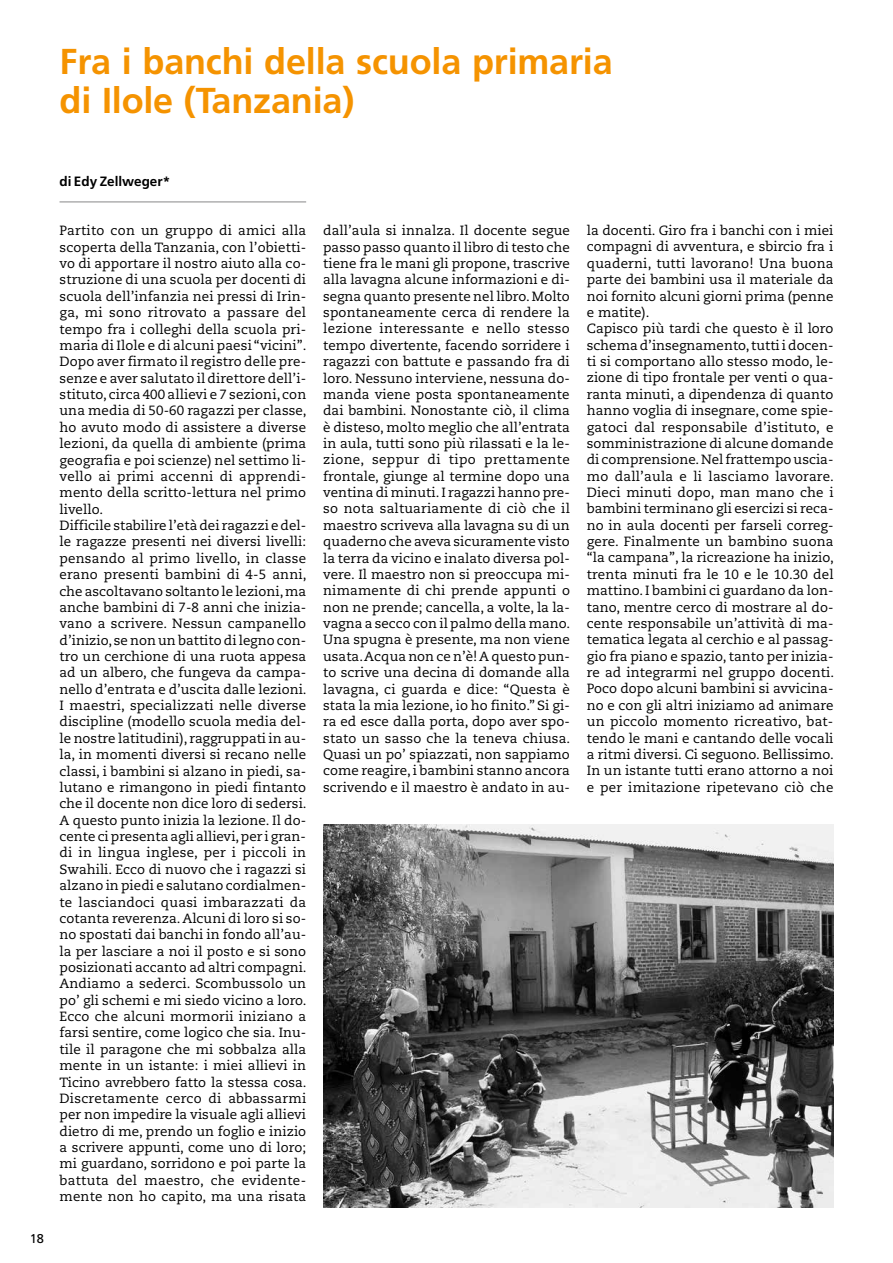
<style>
.page{position:relative;width:893px;height:1263px;background:#fff}
.page>*{position:absolute;margin:0;border:0;box-sizing:border-box;transform-origin:0 0}
.t1{font:700 36px/39px "Frutiger";letter-spacing:-.005em;color:#f59300}
.t2{font:700 13.5px "Frutiger";color:#000}
.t3{font:13.35px/16.4px "Caecilia";letter-spacing:.005em;color:#000}
.t4{font:12.75px "Frutiger";color:#000}
</style>
<div class="page">
<hr style="left:60px;top:201px;width:246px;height:2px;background:#afafb0">
<img style="left:323px;top:825px;width:510px;height:382px">
<h1 class="t1" style="left:60px;top:42px;width:555px">Fra i banchi della scuola primaria di Ilole (Tanzania)</h1>
<p class="t4" style="left:30px;top:1231px;width:16px">18</p>
<p class="t2" style="left:60px;top:174px;width:112px">di Edy Zellweger*</p>
<p class="t3" style="left:60px;top:223px;width:249px">Partito con un gruppo di amici alla scoperta della Tanzania, con l’obietti&shy;vo di apportare il nostro aiuto alla co&shy;struzione di una scuola per docenti di scuola dell’infanzia nei pressi di Irin&shy;ga, mi sono ritrovato a passare del tempo fra i colleghi della scuola pri&shy;maria di Ilole e di alcuni paesi “vicini”.<br>Dopo aver firmato il registro delle pre&shy;senze e aver salutato il direttore dell’i&shy;stituto, circa 400 allievi e 7 sezioni, con una media di 50-60 ragazzi per classe, ho avuto modo di assistere a diverse lezioni, da quella di ambiente (prima geografia e poi scienze) nel settimo li&shy;vello ai primi accenni di apprendi&shy;mento della scritto-lettura nel primo livello.<br>Difficile stabilire l’età dei ragazzi e del&shy;le ragazze presenti nei diversi livelli: pensando al primo livello, in classe erano presenti bambini di 4-5 anni, che ascoltavano soltanto le lezioni, ma anche bambini di 7-8 anni che inizia&shy;vano a scrivere. Nessun campanello d’inizio, se non un battito di legno con&shy;tro un cerchione di una ruota appesa ad un albero, che fungeva da campa&shy;nello d’entrata e d’uscita dalle lezioni.<br>I maestri, specializzati nelle diverse discipline (modello scuola media del&shy;le nostre latitudini), raggruppati in au&shy;la, in momenti diversi si recano nelle classi, i bambini si alzano in piedi, sa&shy;lutano e rimangono in piedi fintanto che il docente non dice loro di sedersi.<br>A questo punto inizia la lezione. Il do&shy;cente ci presenta agli allievi, per i gran&shy;di in lingua inglese, per i piccoli in Swahili. Ecco di nuovo che i ragazzi si alzano in piedi e salutano cordialmen&shy;te lasciandoci quasi imbarazzati da cotanta reverenza. Alcuni di loro si so&shy;no spostati dai banchi in fondo all’au&shy;la per lasciare a noi il posto e si sono posizionati accanto ad altri compagni.<br>Andiamo a sederci. Scombussolo un po’ gli schemi e mi siedo vicino a loro.<br>Ecco che alcuni mormorii iniziano a farsi sentire, come logico che sia. Inu&shy;tile il paragone che mi sobbalza alla mente in un istante: i miei allievi in Ticino avrebbero fatto la stessa cosa.<br>Discretamente cerco di abbassarmi per non impedire la visuale agli allievi dietro di me, prendo un foglio e inizio a scrivere appunti, come uno di loro; mi guardano, sorridono e poi parte la battuta del maestro, che evidente&shy;mente non ho capito, ma una risata</p>
<p class="t3" style="left:323px;top:223px;width:249px;text-align:justify">dall’aula si innalza. Il docente segue passo passo quanto il libro di testo che tiene fra le mani gli propone, trascrive alla lavagna alcune informazioni e di&shy;segna quanto presente nel libro. Molto spontaneamente cerca di rendere la lezione interessante e nello stesso tempo divertente, facendo sorridere i ragazzi con battute e passando fra di loro. Nessuno interviene, nessuna do&shy;manda viene posta spontaneamente dai bambini. Nonostante ciò, il clima è disteso, molto meglio che all’entrata in aula, tutti sono più rilassati e la le&shy;zione, seppur di tipo prettamente frontale, giunge al termine dopo una ventina di minuti. I ragazzi hanno pre&shy;so nota saltuariamente di ciò che il maestro scriveva alla lavagna su di un quaderno che aveva sicuramente visto la terra da vicino e inalato diversa pol&shy;vere. Il maestro non si preoccupa mi&shy;nimamente di chi prende appunti o non ne prende; cancella, a volte, la la&shy;vagna a secco con il palmo della mano.<br>Una spugna è presente, ma non viene usata. Acqua non ce n’è! A questo pun&shy;to scrive una decina di domande alla lavagna, ci guarda e dice: “Questa è stata la mia lezione, io ho finito.” Si gi&shy;ra ed esce dalla porta, dopo aver spo&shy;stato un sasso che la teneva chiusa.<br>Quasi un po’ spiazzati, non sappiamo come reagire, i bambini stanno ancora scrivendo e il maestro è andato in au-</p>
<p class="t3" style="left:587px;top:223px;width:249px">la docenti. Giro fra i banchi con i miei compagni di avventura, e sbircio fra i quaderni, tutti lavorano! Una buona parte dei bambini usa il materiale da noi fornito alcuni giorni prima (penne e matite).<br>Capisco più tardi che questo è il loro schema d’insegnamento, tutti i docen&shy;ti si comportano allo stesso modo, le&shy;zione di tipo frontale per venti o qua&shy;ranta minuti, a dipendenza di quanto hanno voglia di insegnare, come spie&shy;gatoci dal responsabile d’istituto, e somministrazione di alcune domande di comprensione. Nel frattempo uscia&shy;mo dall’aula e li lasciamo lavorare.<br>Dieci minuti dopo, man mano che i bambini terminano gli esercizi si reca&shy;no in aula docenti per farseli correg&shy;gere. Finalmente un bambino suona “la campana”, la ricreazione ha inizio, trenta minuti fra le 10 e le 10.30 del mattino. I bambini ci guardano da lon&shy;tano, mentre cerco di mostrare al do&shy;cente responsabile un’attività di ma&shy;tematica legata al cerchio e al passag&shy;gio fra piano e spazio, tanto per inizia&shy;re ad integrarmi nel gruppo docenti.<br>Poco dopo alcuni bambini si avvicina&shy;no e con gli altri iniziamo ad animare un piccolo momento ricreativo, bat&shy;tendo le mani e cantando delle vocali a ritmi diversi. Ci seguono. Bellissimo.<br>In un istante tutti erano attorno a noi e per imitazione ripetevano ciò che</p>
</div>
